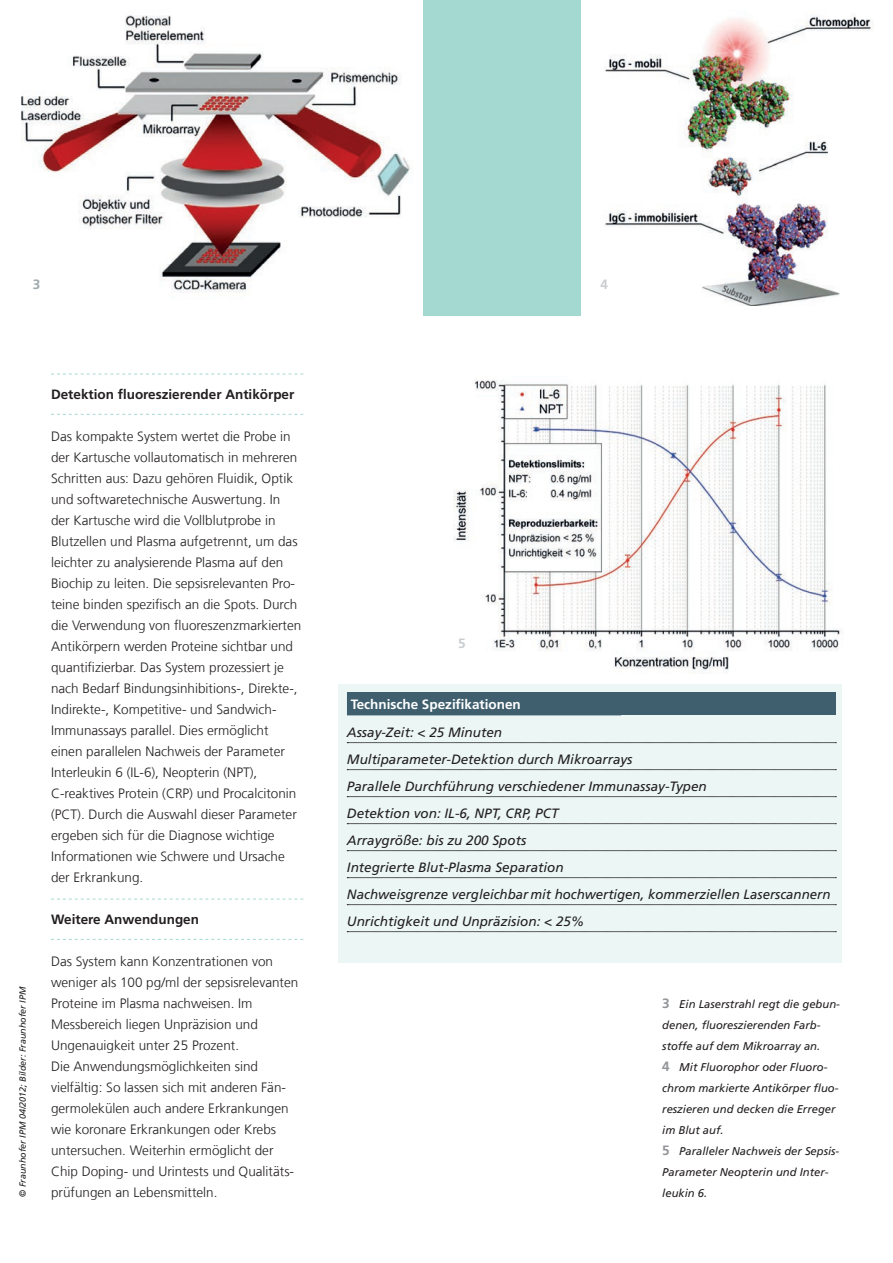
<style>
.page{position:relative;width:893px;height:1263px;background:#fff}
.page>*{position:absolute;margin:0;border:0;box-sizing:border-box;transform-origin:0 0}
.t1{font:300 13.5px/21px "Frutiger LT Com";color:#231f20}
.t2{font:italic 13.5px/27px "Frutiger LT Com";color:#231f20}
.t3{font:700 13.5px "Frutiger LT Com";color:#231f20}
.t4{font:700 13.5px "Frutiger LT Com";color:#fff}
.t5{font:700 13.5px "Frutiger LT Com";color:#caced0}
.t6{font:700 13.5px "Frutiger LT Com";color:#9da9ad}
.t7{font:italic 11.25px/21px "Frutiger LT Com";color:#231f20}
.t8{font:italic 9px "Frutiger LT Com";color:#231f20}
.s1{font-weight:700;font-style:normal;font-size:13.5px;color:#939598}
</style>
<div class="page">
<div style="left:0;top:0;width:893px;height:315px;background:#a4d9d2"></div>
<svg style="left:51px;top:374px;width:252px;height:1px"></svg>
<svg style="left:51px;top:414px;width:252px;height:1px"></svg>
<svg style="left:51px;top:899px;width:252px;height:1px"></svg>
<svg style="left:51px;top:939px;width:252px;height:1px"></svg>
<div style="left:338px;top:684px;width:503px;height:279px;background:#ebf6f5"></div>
<div style="left:347px;top:693px;width:488px;height:22px;background:#3f5f6e"></div>
<svg style="left:347px;top:742px;width:489px;height:1px"></svg>
<svg style="left:347px;top:769px;width:489px;height:1px"></svg>
<svg style="left:347px;top:796px;width:489px;height:1px"></svg>
<svg style="left:347px;top:823px;width:489px;height:1px"></svg>
<svg style="left:347px;top:850px;width:489px;height:1px"></svg>
<svg style="left:347px;top:877px;width:489px;height:1px"></svg>
<svg style="left:347px;top:904px;width:489px;height:1px"></svg>
<svg style="left:347px;top:931px;width:489px;height:1px"></svg>
<img style="left:599px;top:9px;width:280px;height:298px">
<img style="left:0;top:0;width:422px;height:315px">
<div style="left:879px;top:0;width:14px;height:316px;background:#fff"></div>
<div style="left:599px;top:0;width:294px;height:9px;background:#fff"></div>
<img style="left:454px;top:380px;width:387px;height:294px">
<div style="left:590px;top:307px;width:303px;height:19px;background:#fff"></div>
<div style="left:581px;top:0;width:18px;height:316px;background:#fff"></div>
<p class="t6" style="left:33px;top:277px;width:9px">3</p>
<p class="t5" style="left:600px;top:277px;width:9px">4</p>
<p class="t8" style="left:17px;top:1197px;width:212px;rotate:-90deg">© Fraunhofer IPM 04/2012; Bilder: Fraunhofer IPM</p>
<p class="t3" style="left:51px;top:386px;width:245px">Detektion fluoreszierender Antikörper</p>
<p class="t1" style="left:51px;top:426px;width:252px">Das kompakte System wertet die Probe in der Kartusche vollautomatisch in mehreren Schritten aus: Dazu gehören Fluidik, Optik und softwaretechnische Auswertung. In der Kartusche wird die Vollblutprobe in Blutzellen und Plasma aufgetrennt, um das leichter zu analysierende Plasma auf den Biochip zu leiten. Die sepsisrelevanten Pro&shy;teine binden spezifisch an die Spots. Durch die Verwendung von fluoreszenzmarkierten Antikörpern werden Proteine sichtbar und quantifizierbar. Das System prozessiert je nach Bedarf Bindungsinhibitions-, Direkte-, Indirekte-, Kompetitive- und Sandwich-Immunassays parallel. Dies ermöglicht einen parallelen Nachweis der Parameter Interleukin 6 (IL-6), Neopterin (NPT), C-reaktives Protein (CRP) und Procalcitonin (PCT). Durch die Auswahl dieser Parameter ergeben sich für die Diagnose wichtige Informationen wie Schwere und Ursache der Erkrankung.</p>
<p class="t3" style="left:51px;top:912px;width:150px">Weitere Anwendungen</p>
<p class="t1" style="left:51px;top:951px;width:249px">Das System kann Konzentrationen von weniger als 100 pg/ml der sepsisrelevanten Proteine im Plasma nachweisen. Im Messbereich liegen Unpräzision und Ungenauigkeit unter 25 Prozent.<br>Die Anwendungsmöglichkeiten sind vielfältig: So lassen sich mit anderen Fän&shy;germolekülen auch andere Erkrankungen wie koronare Erkrankungen oder Krebs untersuchen. Weiterhin ermöglicht der Chip Doping- und Urintests und Qualitäts&shy;prüfungen an Lebensmitteln.</p>
<p class="t5" style="left:458px;top:635px;width:9px">5</p>
<p class="t4" style="left:351px;top:696px;width:172px">Technische Spezifikationen</p>
<p class="t2" style="left:347px;top:719px;width:485px">Assay-Zeit: &lt; 25 Minuten<br>Multiparameter-Detektion durch Mikroarrays<br>Parallele Durchführung verschiedener Immunassay-Typen<br>Detektion von: IL-6, NPT, CRP, PCT<br>Arraygröße: bis zu 200 Spots<br>Integrierte Blut-Plasma Separation<br>Nachweisgrenze vergleichbar mit hochwertigen, kommerziellen Laserscannern Unrichtigkeit und Unpräzision: &lt; 25%</p>
<p class="t7" style="left:662px;top:994px;width:179px"><span class="s1">3</span> Ein Laserstrahl regt die gebun&shy;denen, fluoreszierenden Farb&shy;stoffe auf dem Mikroarray an.<br><span class="s1">4</span> Mit Fluorophor oder Fluoro&shy;chrom markierte Antikörper fluo&shy;reszieren und decken die Erreger im Blut auf.<br><span class="s1">5</span> Paralleler Nachweis der Sepsis-<br>Parameter Neopterin und Inter-</p>
<p class="t7" style="left:662px;top:1183px;width:47px">leukin 6.</p>
</div>
